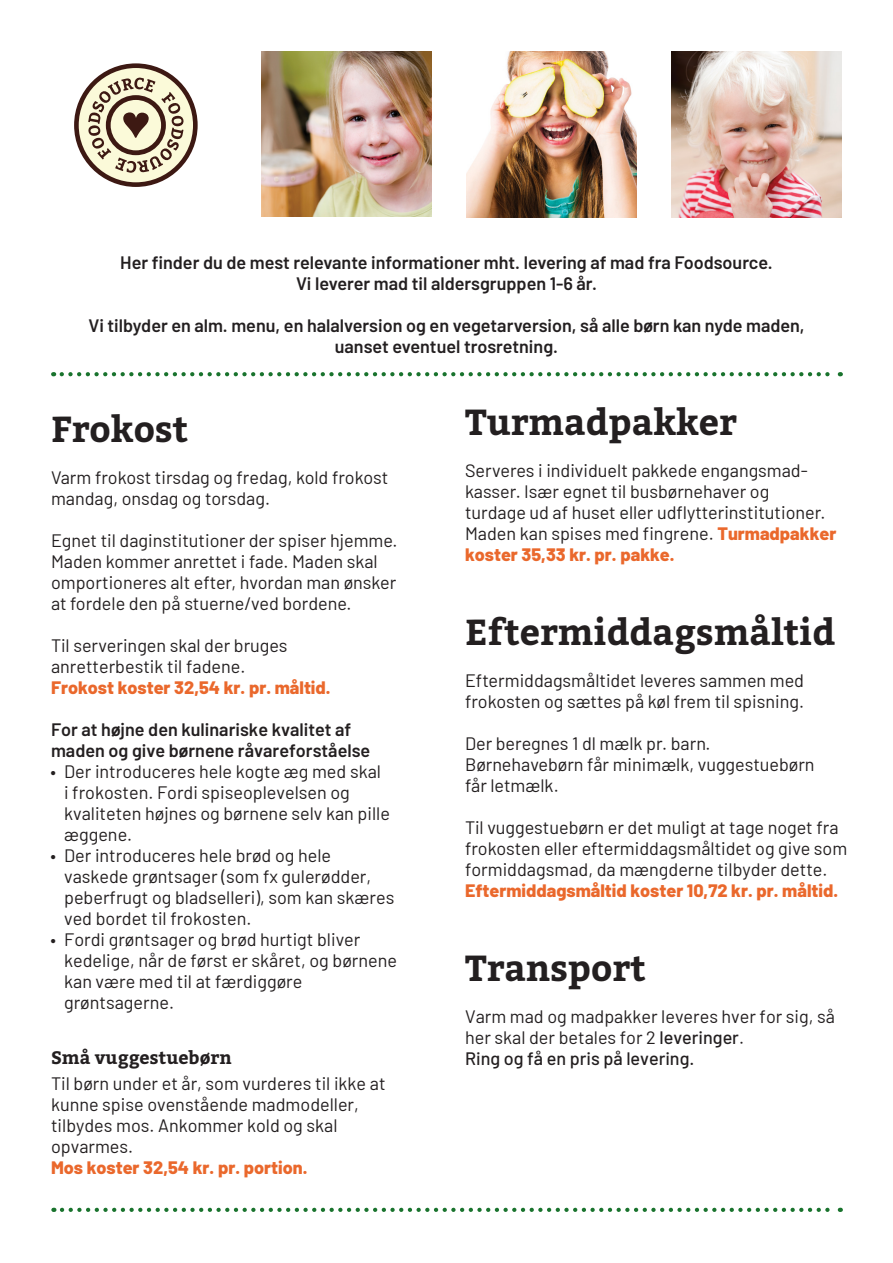
<style>
.page{position:relative;width:893px;height:1263px;background:#fff}
.page>*{position:absolute;margin:0;border:0;box-sizing:border-box;transform-origin:0 0}
.t1{font:700 36px "Bitter";color:#231f20}
.t2{font:18px/21px "Barlow";color:#231f20}
.t3{font:600 18px/21px "Barlow";color:#231f20}
.s1{font-weight:800;color:#ea682c}
.s2{font-family:"Bitter";font-weight:700}
.s3{font-weight:500}
</style>
<div class="page">
<svg style="left:62px;top:372px;width:779px;height:4px"></svg>
<svg style="left:62px;top:1208px;width:779px;height:4px"></svg>
<img style="left:467px;top:51px;width:170px;height:166px">
<img style="left:672px;top:51px;width:170px;height:166px">
<img style="left:262px;top:52px;width:169px;height:165px">
<svg style="left:74px;top:63px;width:124px;height:124px"></svg>
<p class="t3" style="left:120px;top:251px;width:654px">Her finder du de mest relevante informationer mht. levering af mad fra Foodsource.</p>
<p class="t3" style="left:296px;top:272px;width:302px">Vi leverer mad til aldersgruppen 1-6 år.</p>
<p class="t3" style="left:88px;top:314px;width:718px">Vi tilbyder en alm. menu, en halalversion og en vegetarversion, så alle børn kan nyde maden,</p>
<p class="t3" style="left:335px;top:335px;width:225px">uanset eventuel trosretning.</p>
<p class="t1" style="left:51px;top:401px;width:139px">Frokost</p>
<p class="t2" style="left:51px;top:465px;width:339px">Varm frokost tirsdag og fredag, kold frokost mandag, onsdag og torsdag.</p>
<p class="t2" style="left:51px;top:528px;width:348px">Egnet til daginstitutioner der spiser hjemme.<br>Maden kommer anrettet i fade. Maden skal omportioneres alt efter, hvordan man ønsker at fordele den på stuerne/ved bordene.</p>
<p class="t2" style="left:51px;top:633px;width:281px">Til serveringen skal der bruges anretterbestik til fadene.<br><span class="s1">Frokost koster 32,54 kr. pr. måltid.</span></p>
<p class="t3" style="left:51px;top:717px;width:321px">For at højne den kulinariske kvalitet af maden og give børnene råvareforståelse</p>
<p class="t2" style="left:64px;top:759px;width:327px;text-indent:-14px">• Der introduceres hele kogte æg med skal i frokosten. Fordi spiseoplevelsen og kvaliteten højnes og børnene selv kan pille æggene.</p>
<p class="t2" style="left:64px;top:843px;width:332px;text-indent:-13px">• Der introduce res hele brød og hele vaskede grøntsager (som fx gulerødder, peberfrugt og bladselleri), som kan skæres ved bordet til frokosten.</p>
<p class="t2" style="left:64px;top:927px;width:334px;text-indent:-14px">• Fordi grøntsager og brød hurtigt bliver kedelige, når de først er skåret, og børnene kan være med til at færdiggøre grøntsagerne.</p>
<p class="t2" style="left:51px;top:1043px;width:336px;line-height:26px"><span class="s2">Små vuggestuebørn<br></span>Til børn under et år, som vurderes til ikke at</p>
<p class="t2" style="left:51px;top:1093px;width:309px">kunne spise ovenstående madmodeller, tilbydes mos. Ankommer kold og skal opvarmes.<br><span class="s1">Mos koster 32,54 kr. pr. portion.</span></p>
<p class="t1" style="left:465px;top:394px;width:273px">Turmadpakker</p>
<p class="t2" style="left:465px;top:458px;width:373px">Serveres i individuelt pakkede engangsmad&shy;kasser. Især egnet til busbørnehaver og<br>turdage ud af huset eller udflytterinstitutioner.<br>Maden kan spises med fingrene. <span class="s1">Turmadpakker koster 35,33 kr. pr. pakke.</span></p>
<p class="t1" style="left:465px;top:604px;width:372px">Eftermiddagsmåltid</p>
<p class="t2" style="left:465px;top:668px;width:341px">Eftermiddagsmåltidet leveres sammen med frokosten og sættes på køl frem til spisning.</p>
<p class="t2" style="left:465px;top:731px;width:351px">Der beregnes 1 dl mælk pr. barn.<br>Børnehavebørn får minimælk, vuggestuebørn får letmælk.</p>
<p class="t2" style="left:465px;top:815px;width:384px">Til vuggestuebørn er det muligt at tage noget fra frokosten eller eftermiddagsmåltidet og give som formiddagsmad, da mængderne tilbyder dette.<br><span class="s1">Eftermiddagsmåltid koster 10,72 kr. pr. måltid.</span></p>
<p class="t1" style="left:465px;top:940px;width:182px">Transport</p>
<p class="t2" style="left:465px;top:1004px;width:371px">Varm mad og madpakker leveres hver for sig, så her skal der betales for 2 <span class="s3">leveringer</span>.<br><span class="s3">Ring og få en pris på levering.</span></p>
</div>
